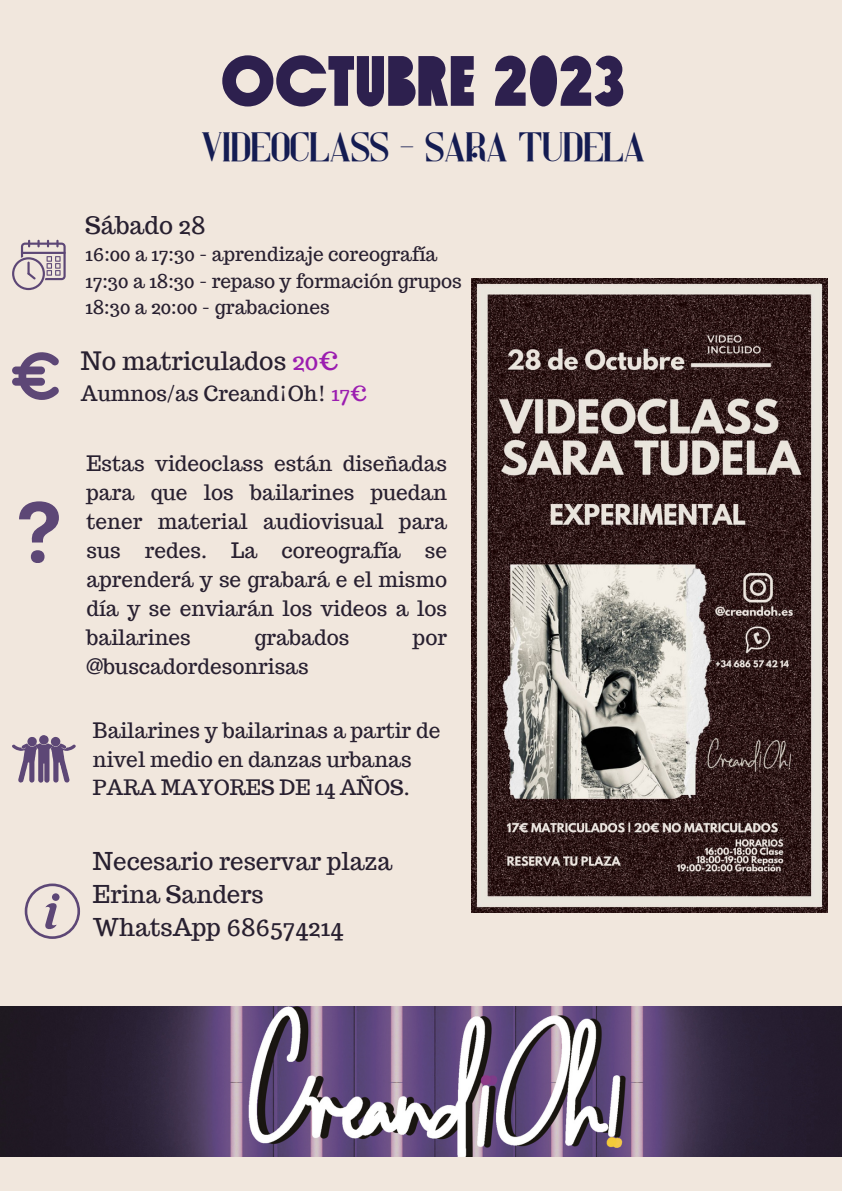
<style>
.page{position:relative;width:842px;height:1191px;background:#fff}
.page>*{position:absolute;margin:0;border:0;box-sizing:border-box;transform-origin:0 0}
.t1{font:71px "ST Komsomol";color:#2d204e}
.t2{font:41px "Kompot";color:#141c52}
.t3{font:24.8px "Trocchi";color:#282030}
.t4{font:24px "Trocchi";color:#282030}
.t5{font:20.8px/29px "Trocchi";color:#282030;text-align:justify}
.t6{font:19px "Trocchi";color:#282030}
.s1{color:#9b1db0}
</style>
<div class="page">
<div style="left:0;top:0;width:842px;height:1190px;background:#f1e7dd"></div>
<img style="left:0;top:1006px;width:842px;height:150px">
<svg style="left:12px;top:240px;width:54px;height:50px"></svg>
<svg style="left:12px;top:352px;width:47px;height:48px"></svg>
<svg style="left:19px;top:501px;width:40px;height:62px"></svg>
<svg style="left:12px;top:735px;width:64px;height:48px"></svg>
<svg style="left:25px;top:883px;width:55px;height:55px"></svg>
<img style="left:472px;top:278px;width:356px;height:634px">
<p class="t1" style="left:221px;top:40px;width:406px">OCTUBRE 2023</p>
<p class="t2" style="left:202px;top:123px;width:445px">VIDEOCLASS - SARA TUDELA</p>
<p class="t4" style="left:85px;top:209px;width:122px">Sábado 28</p>
<p class="t6" style="left:85px;top:242px;width:354px">16:00 a 17:30 - aprendizaje coreografía</p>
<p class="t6" style="left:85px;top:268px;width:378px">17:30 a 18:30 - repaso y formación grupos</p>
<p class="t6" style="left:85px;top:294px;width:246px">18:30 a 20:00 - grabaciones</p>
<p class="t3" style="left:81px;top:344px;width:259px">No matriculados <span class="s1">20€</span></p>
<p class="t5" style="left:81px;top:378px;width:288px">Aumnos/as Creand¡Oh! <span class="s1">17€</span></p>
<p class="t5" style="left:87px;top:449px;width:362px">Estas videoclass están diseñadas para que los bailarines puedan tener material audiovisual para sus redes. La coreografía se aprenderá y se grabará e el mismo día y se enviarán los videos a los bailarines</p>
<p class="t5" style="left:254px;top:623px;width:96px">grabados</p>
<p class="t5" style="left:413px;top:623px;width:36px">por</p>
<p class="t5" style="left:87px;top:652px;width:224px">@buscadordesonrisas</p>
<p class="t5" style="left:93px;top:716px;width:349px;line-height:28.5px">Bailarines y bailarinas a partir de nivel medio en danzas urbanas</p>
<p class="t5" style="left:93px;top:773px;width:318px">PARA MAYORES DE 14 AÑOS.</p>
<p class="t4" style="left:93px;top:845px;width:301px">Necesario reservar plaza</p>
<p class="t4" style="left:93px;top:878px;width:172px">Erina Sanders</p>
<p class="t4" style="left:93px;top:911px;width:252px">WhatsApp 686574214</p>
</div>
